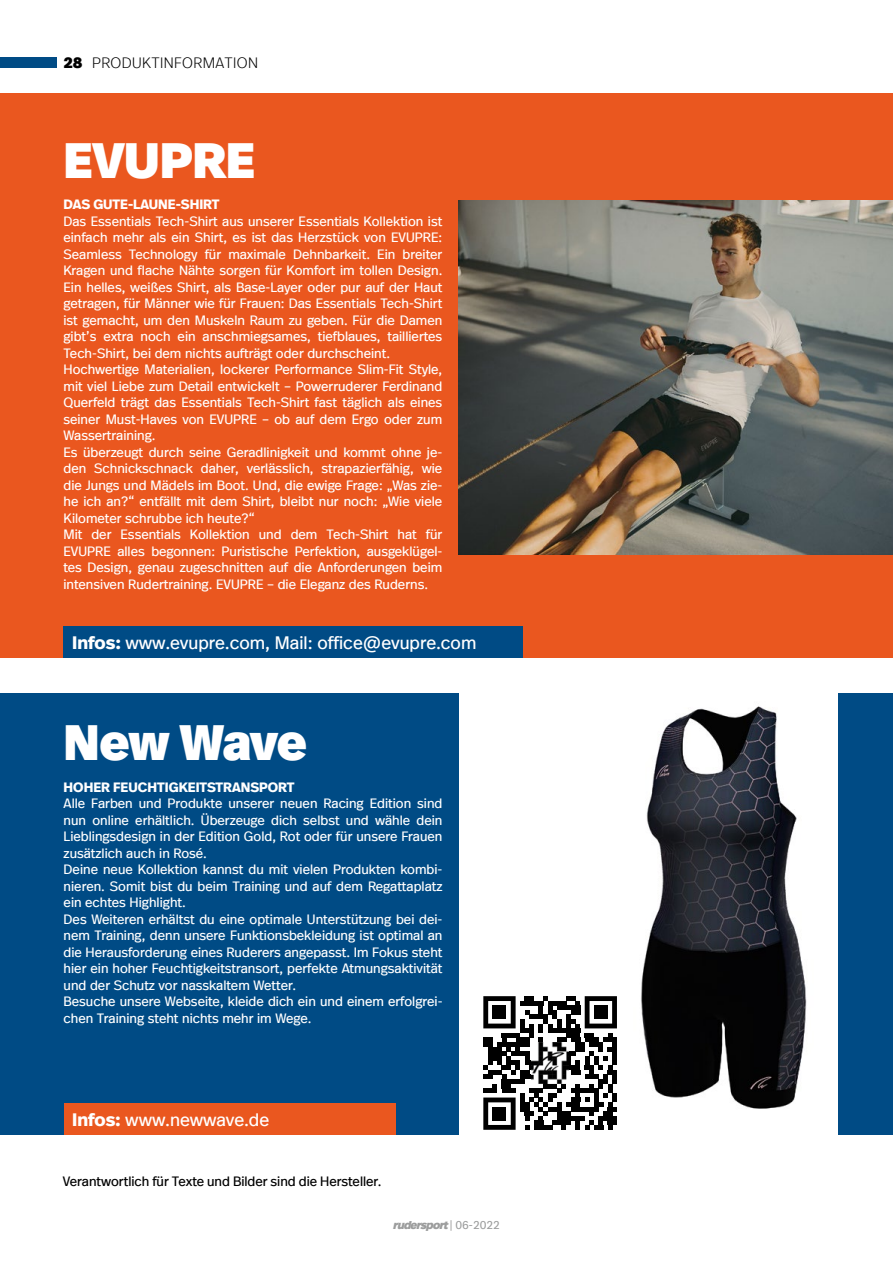
<style>
.page{position:relative;width:893px;height:1263px;background:#fff}
.page>*{position:absolute;margin:0;border:0;box-sizing:border-box;transform-origin:0 0}
.t1{font:900 49.5px "Real Head Offc Pro";color:#fff}
.t2{font:18px "Real Head Offc Pro";color:#fff}
.t3{font:300 15px "Real Head Offc Pro";letter-spacing:.025em;color:#000}
.t4{font:13.5px/16.5px "Real Head Offc Pro";color:#fff}
.t5{font:13.5px "Real Head Offc Pro";color:#000}
.t6{font:700 13.5px "Real Head Offc Pro";color:#fff}
.t7{font:italic 900 11.25px "Real Head Offc Pro";color:#9c9d9d}
.s1{font-weight:900}
.s2{font-weight:700}
.s3{font-weight:400;font-style:normal}
</style>
<div class="page">
<div style="left:0;top:58px;width:56px;height:10px;background:#004b85"></div>
<div style="left:0;top:93px;width:893px;height:565px;background:#ea571f"></div>
<img style="left:459px;top:201px;width:434px;height:354px">
<div style="left:64px;top:626px;width:459px;height:32px;background:#004b85"></div>
<div style="left:0;top:693px;width:893px;height:441px;background:#004b85"></div>
<div style="left:459px;top:680px;width:379px;height:471px;background:#fff"></div>
<img style="left:641px;top:706px;width:166px;height:403px">
<div style="left:64px;top:1103px;width:331px;height:31px;background:#ea571f"></div>
<svg style="left:483px;top:996px;width:134px;height:134px"></svg>
<div style="left:493px;top:1005px;width:13px;height:14px;background:#000"></div>
<div style="left:594px;top:1005px;width:14px;height:14px;background:#000"></div>
<div style="left:493px;top:1107px;width:13px;height:13px;background:#000"></div>
<img style="left:531px;top:1042px;width:38px;height:42px">
<p class="t3" style="left:64px;top:51px;width:196px"><span class="s1">28</span> PRODUKTINFORMATION</p>
<h1 class="t1" style="left:63px;top:117px;width:193px">EVUPRE</h1>
<p class="t6" style="left:63px;top:193px;width:158px">DAS GUTE-LAUNE-SHIRT</p>
<p class="t4" style="left:63px;top:212px;width:380px">Das Essentials Tech-Shirt aus unserer Essentials Kollektion ist einfach mehr als ein Shirt, es ist das Herzstück von EVUPRE:<br>Seamless Technology für maximale Dehnbarkeit. Ein breiter Kragen und flache Nähte sorgen für Komfort im tollen Design.<br>Ein helles, weißes Shirt, als Base-Layer oder pur auf der Haut getragen, für Männer wie für Frauen: Das Essentials Tech-Shirt ist gemacht, um den Muskeln Raum zu geben. Für die Damen gibt’s extra noch ein anschmiegsames, tiefblaues, tailliertes Tech-Shirt, bei dem nichts aufträgt oder durchscheint.<br>Hochwertige Materialien, lockerer Performance Slim-Fit Style, mit viel Liebe zum Detail entwickelt – Powerruderer Ferdinand Querfeld trägt das Essentials Tech-Shirt fast täglich als eines seiner Must-Haves von EVUPRE – ob auf dem Ergo oder zum Wassertraining.<br>Es überzeugt durch seine Geradlinigkeit und kommt ohne je&shy;den Schnickschnack daher, verlässlich, strapazierfähig, wie die Jungs und Mädels im Boot. Und, die ewige Frage: „Was zie&shy;he ich an?“ entfällt mit dem Shirt, bleibt nur noch: „Wie viele Kilometer schrubbe ich heute?“<br>Mit der Essentials Kollektion und dem Tech-Shirt hat für EVUPRE alles begonnen: Puristische Perfektion, ausgeklügel&shy;tes Design, genau zugeschnitten auf die Anforderungen beim intensiven Rudertraining. EVUPRE – die Eleganz des Ruderns.</p>
<h2 class="t2" style="left:72px;top:629px;width:406px"><span class="s2">Infos:</span> www.evupre.com, Mail: office@evupre.com</h2>
<h1 class="t1" style="left:64px;top:699px;width:245px">New Wave</h1>
<p class="t6" style="left:64px;top:776px;width:232px">HOHER FEUCHTIGKEITSTRANSPORT</p>
<p class="t4" style="left:64px;top:794px;width:380px">Alle Farben und Produkte unserer neuen Racing Edition sind nun online erhältlich. Überzeuge dich selbst und wähle dein Lieblingsdesign in der Edition Gold, Rot oder für unsere Frauen zusätzlich auch in Rosé.<br>Deine neue Kollektion kannst du mit vielen Produkten kombi&shy;nieren. Somit bist du beim Training und auf dem Regattaplatz ein echtes Highlight.<br>Des Weiteren erhältst du eine optimale Unterstützung bei dei&shy;nem Training, denn unsere Funktionsbekleidung ist optimal an die Herausforderung eines Ruderers angepasst. Im Fokus steht hier ein hoher Feuchtigkeitstransort, perfekte Atmungsaktivität und der Schutz vor nasskaltem Wetter.<br>Besuche unsere Webseite, kleide dich ein und einem erfolgrei&shy;chen Training steht nichts mehr im Wege.</p>
<h2 class="t2" style="left:72px;top:1105px;width:199px"><span class="s2">Infos:</span> www.newwave.de</h2>
<p class="t5" style="left:63px;top:1171px;width:320px">Verantwortlich für Texte und Bilder sind die Hersteller.</p>
<p class="t7" style="left:393px;top:1215px;width:109px">rudersport <span class="s3">| 0 6 - 2 0 2 2</span></p>
</div>
